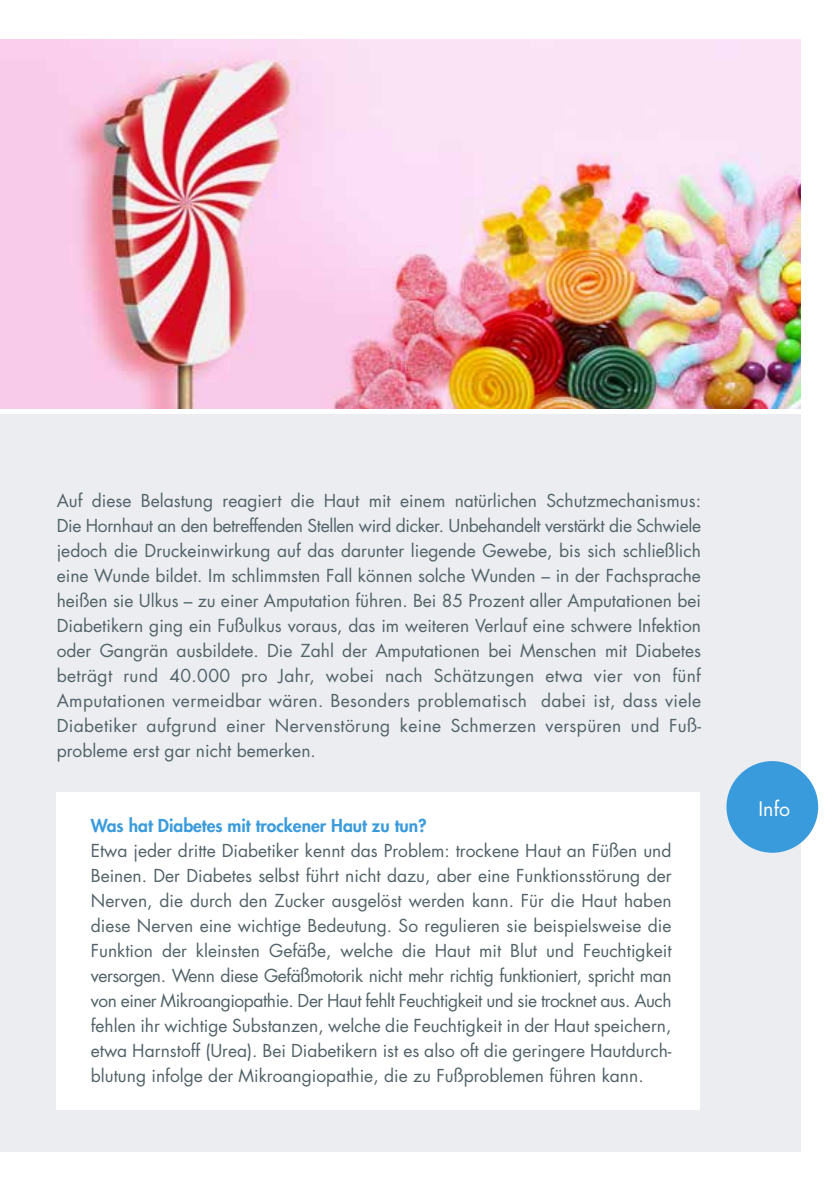
<style>
.page{position:relative;width:840px;height:1191px;background:#fff}
.page>*{position:absolute;margin:0;border:0;box-sizing:border-box;transform-origin:0 0}
.t1{font:19.6px "Futura Std";color:#fff}
.t2{font:17.4px/25px "Futura Std";color:#516268;text-align:justify}
.t3{font:800 17.4px "Futura Std";color:#3a9bdc}
</style>
<div class="page">
<div style="left:0;top:414px;width:799px;height:737px;background:#ecedf0"></div>
<img style="left:0;top:40px;width:799px;height:368px">
<div style="left:57px;top:792px;width:642px;height:317px;background:#fff"></div>
<div style="left:726px;top:761px;width:91px;height:91px;background:#3a9bdc;border-radius:50%"></div>
<p class="t2" style="left:57px;top:488px;width:645px">Auf diese Belastung reagiert die Haut mit einem natürlichen Schutzmechanismus:<br>Die Hornhaut an den betreffenden Stellen wird dicker. Unbehandelt verstärkt die Schwiele jedoch die Druckeinwirkung auf das darunter liegende Gewebe, bis sich schließlich eine Wunde bildet. Im schlimmsten Fall können solche Wunden – in der Fachsprache heißen sie Ulkus – zu einer Amputation führen. Bei 85 Prozent aller Amputationen bei Diabetikern ging ein Fußulkus voraus, das im weiteren Verlauf eine schwere Infektion oder Gangrän ausbildete. Die Zahl der Amputationen bei Menschen mit Diabetes beträgt rund 40.000 pro Jahr, wobei nach Schätzungen etwa vier von fünf Amputationen vermeidbar wären. Besonders problematisch dabei ist, dass viele Diabetiker aufgrund einer Nervenstörung keine Schmerzen verspüren und Fuß&shy;probleme erst gar nicht bemerken.</p>
<p class="t3" style="left:91px;top:814px;width:337px">Was hat Diabetes mit trockener Haut zu tun?</p>
<p class="t2" style="left:91px;top:838px;width:582px">Etwa jeder dritte Diabetiker kennt das Problem: trockene Haut an Füßen und Beinen. Der Diabetes selbst führt nicht dazu, aber eine Funktionsstörung der Nerven, die durch den Zucker ausgelöst werden kann. Für die Haut haben diese Nerven eine wichtige Bedeutung. So regulieren sie beispielsweise die Funktion der kleinsten Gefäße, welche die Haut mit Blut und Feuchtigkeit versorgen. Wenn diese Gefäßmotorik nicht mehr richtig funktioniert, spricht man von einer Mikroangiopathie. Der Haut fehlt Feuchtigkeit und sie trocknet aus. Auch fehlen ihr wichtige Substanzen, welche die Feuchtigkeit in der Haut speichern, etwa Harnstoff (Urea). Bei Diabetikern ist es also oft die geringere Hautdurch&shy;blutung infolge der Mikroangiopathie, die zu Fußproblemen führen kann.</p>
<p class="t1" style="left:758px;top:796px;width:33px">Info</p>
</div>
